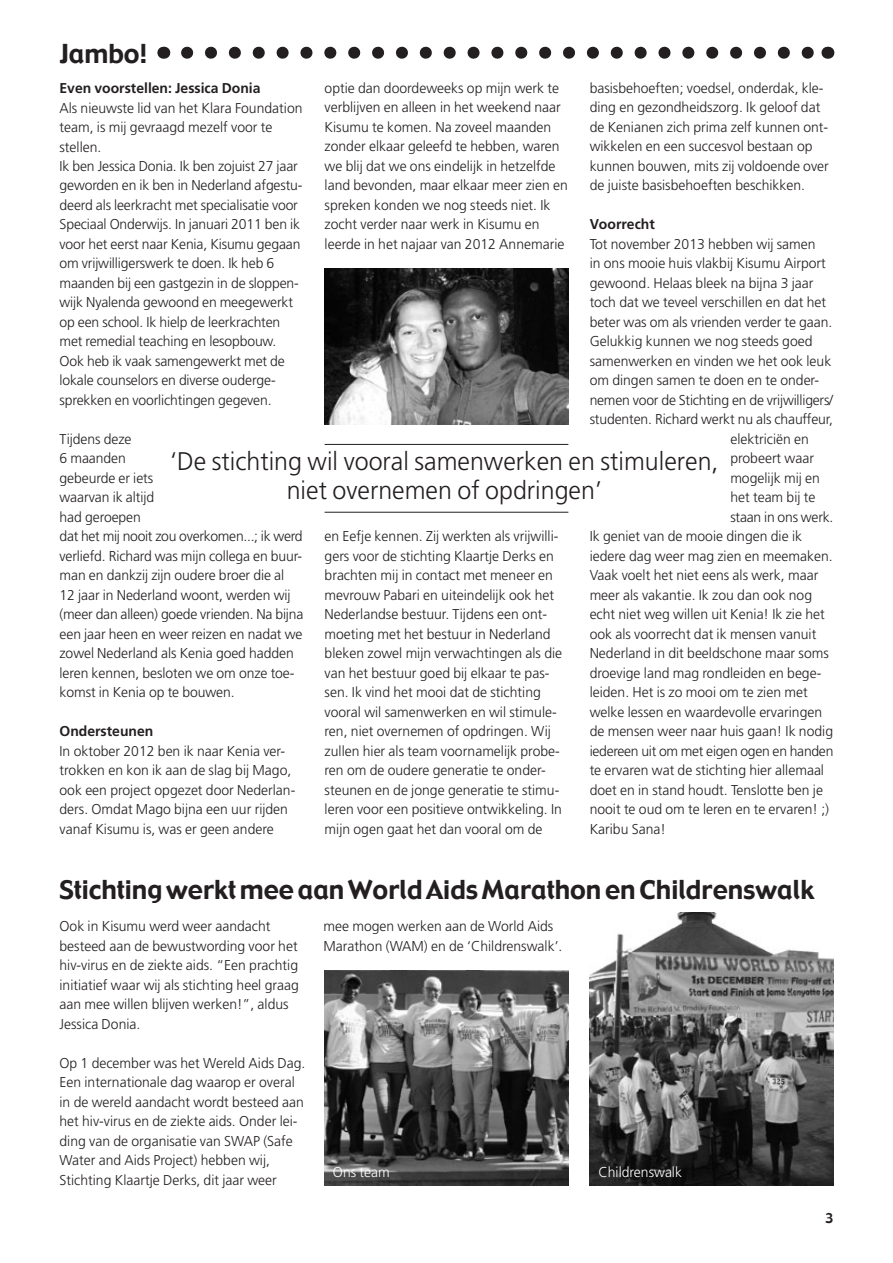
<style>
.page{position:relative;width:893px;height:1263px;background:#fff}
.page>*{position:absolute;margin:0;border:0;box-sizing:border-box;transform-origin:0 0}
.t1{font:300 25.5px/28.5px "Frutiger";color:#231f20;text-align:center}
.t2{font:25.5px "Gadget";color:#231f20}
.t3{font:300 14.25px/19.5px "Frutiger";color:#231f20}
.t4{font:700 14.25px "Frutiger";color:#231f20}
.t5{font:300 14.25px "Frutiger";letter-spacing:-.02em;color:#231f20}
.t6{font:300 14.25px "Frutiger";color:#fff}
.t7{font:13.5px "Gadget";color:#231f20}
</style>
<div class="page">
<img style="left:325px;top:971px;width:243px;height:214px">
<img style="left:590px;top:912px;width:243px;height:273px">
<svg style="left:187px;top:47px;width:627px;height:12px"></svg>
<svg style="left:163px;top:47px;width:1px;height:12px"></svg>
<svg style="left:827px;top:47px;width:1px;height:12px"></svg>
<img style="left:325px;top:268px;width:243px;height:156px">
<hr style="left:325px;top:444px;width:243px;height:1px;background:#231f20">
<hr style="left:325px;top:512px;width:243px;height:1px;background:#231f20">
<h1 class="t2" style="left:60px;top:37px;width:90px">Jambo!</h1>
<p class="t3" style="left:590px;top:78px;width:241px">basisbehoeften; voedsel, onderdak, kle&shy;ding en gezondheidszorg. Ik geloof dat de Kenianen zich prima zelf kunnen ont&shy;wikkelen en een succesvol bestaan op kunnen bouwen, mits zij voldoende over de juiste basisbehoeften beschikken.</p>
<p class="t4" style="left:590px;top:216px;width:67px">Voorrecht</p>
<p class="t3" style="left:590px;top:234px;width:228px">Tot november 2013 hebben wij samen</p>
<p class="t3" style="left:590px;top:254px;width:238px">in ons mooie huis vlakbij Kisumu Airport</p>
<p class="t3" style="left:590px;top:273px;width:225px">gewoond. Helaas bleek na bijna 3 jaar</p>
<p class="t3" style="left:590px;top:293px;width:238px">toch dat we teveel verschillen en dat het</p>
<p class="t3" style="left:590px;top:312px;width:244px">beter was om als vrienden verder te gaan.</p>
<p class="t3" style="left:590px;top:332px;width:224px">Gelukkig kunnen we nog steeds goed</p>
<p class="t3" style="left:590px;top:351px;width:243px">samenwerken en vinden we het ook leuk</p>
<p class="t3" style="left:590px;top:371px;width:231px">om dingen samen te doen en te onder-</p>
<p class="t3" style="left:590px;top:390px;width:245px">nemen voor de Stichting en de vrijwilligers/</p>
<p class="t3" style="left:590px;top:410px;width:245px">studenten. Richard werkt nu als chauffeur,</p>
<p class="t3" style="left:730px;top:429px;width:80px">elektriciën en</p>
<p class="t3" style="left:730px;top:449px;width:85px">probeert waar</p>
<p class="t3" style="left:730px;top:468px;width:91px">mogelijk mij en</p>
<p class="t3" style="left:730px;top:488px;width:87px">het team bij te</p>
<p class="t3" style="left:730px;top:507px;width:105px">staan in ons werk.</p>
<p class="t3" style="left:590px;top:527px;width:214px">Ik geniet van de mooie dingen die ik</p>
<p class="t3" style="left:590px;top:546px;width:244px">iedere dag weer mag zien en meemaken.</p>
<p class="t3" style="left:590px;top:566px;width:230px">Vaak voelt het niet eens als werk, maar</p>
<p class="t3" style="left:590px;top:585px;width:224px">meer als vakantie. Ik zou dan ook nog</p>
<p class="t3" style="left:590px;top:605px;width:237px">echt niet weg willen uit Kenia! Ik zie het</p>
<p class="t3" style="left:590px;top:624px;width:228px">ook als voorrecht dat ik mensen vanuit</p>
<p class="t3" style="left:590px;top:644px;width:241px">Nederland in dit beeldschone maar soms</p>
<p class="t3" style="left:590px;top:663px;width:233px">droevige land mag rondleiden en bege-</p>
<p class="t3" style="left:590px;top:683px;width:219px">leiden. Het is zo mooi om te zien met</p>
<p class="t3" style="left:590px;top:702px;width:234px">welke lessen en waardevolle ervaringen</p>
<p class="t3" style="left:590px;top:722px;width:245px">de mensen weer naar huis gaan! Ik nodig</p>
<p class="t5" style="left:590px;top:742px;width:245px">iedereen uit om met eigen ogen en handen</p>
<p class="t3" style="left:590px;top:760px;width:236px">te ervaren wat de stichting hier allemaal</p>
<p class="t3" style="left:590px;top:780px;width:235px">doet en in stand houdt. Tenslotte ben je</p>
<p class="t3" style="left:590px;top:799px;width:241px">nooit te oud om te leren en te ervaren! ;)</p>
<p class="t3" style="left:590px;top:819px;width:78px">Karibu Sana!</p>
<p class="t3" style="left:325px;top:78px;width:245px">optie dan doordeweeks op mijn werk te verblijven en alleen in het weekend naar Kisumu te komen. Na zoveel maanden zonder elkaar geleefd te hebben, waren we blij dat we ons eindelijk in hetzelfde land bevonden, maar elkaar meer zien en spreken konden we nog steeds niet. Ik zocht verder naar werk in Kisumu en leerde in het najaar van 2012 Annemarie</p>
<p class="t4" style="left:60px;top:80px;width:202px">Even voorstellen: Jessica Donia</p>
<p class="t3" style="left:60px;top:98px;width:245px">Als nieuwste lid van het Klara Foundation team, is mij gevraagd mezelf voor te stellen.<br>Ik ben Jessica Donia. Ik ben zojuist 27 jaar geworden en ik ben in Nederland afgestu&shy;deerd als leerkracht met specialisatie voor Speciaal Onderwijs. In januari 2011 ben ik voor het eerst naar Kenia, Kisumu gegaan om vrijwilligerswerk te doen. Ik heb 6 maanden bij een gastgezin in de sloppen&shy;wijk Nyalenda gewoond en meegewerkt op een school. Ik hielp de leerkrachten met remedial teaching en lesopbouw.<br>Ook heb ik vaak samengewerkt met de lokale counselors en diverse ouderge&shy;sprekken en voorlichtingen gegeven.</p>
<p class="t3" style="left:60px;top:429px;width:245px">Tijdens deze<br>6 maanden<br>gebeurde er iets<br>waarvan ik altijd<br>had geroepen<br>dat het mij nooit zou overkomen...; ik werd verliefd. Richard was mijn collega en buur&shy;man en dankzij zijn oudere broer die al<br>12 jaar in Nederland woont, werden wij (meer dan alleen) goede vrienden. Na bijna een jaar heen en weer reizen en nadat we zowel Nederland als Kenia goed hadden leren kennen, besloten we om onze toe&shy;komst in Kenia op te bouwen.</p>
<p class="t4" style="left:60px;top:723px;width:95px">Ondersteunen</p>
<p class="t3" style="left:60px;top:741px;width:237px">In oktober 2012 ben ik naar Kenia ver&shy;trokken en kon ik aan de slag bij Mago, ook een project opgezet door Nederlan&shy;ders. Omdat Mago bijna een uur rijden vanaf Kisumu is, was er geen andere</p>
<h1 class="t1" style="left:170px;top:448px;width:550px">‘De stichting wil vooral samenwerken en stimuleren, niet overnemen of opdringen’</h1>
<p class="t3" style="left:325px;top:527px;width:239px">en Eefje kennen. Zij werkten als vrijwilli&shy;gers voor de stichting Klaartje Derks en brachten mij in contact met meneer en mevrouw Pabari en uiteindelijk ook het Nederlandse bestuur. Tijdens een ont&shy;moeting met het bestuur in Nederland bleken zowel mijn verwachtingen als die van het bestuur goed bij elkaar te pas&shy;sen. Ik vind het mooi dat de stichting vooral wil samenwerken en wil stimule&shy;ren, niet overnemen of opdringen. Wij zullen hier als team voornamelijk probe&shy;ren om de oudere generatie te onder&shy;steunen en de jonge generatie te stimu&shy;leren voor een positieve ontwikkeling. In mijn ogen gaat het dan vooral om de</p>
<h1 class="t2" style="left:60px;top:873px;width:756px">Stichting werkt mee aan World Aids Marathon en Childrenswalk</h1>
<p class="t3" style="left:60px;top:916px;width:241px">Ook in Kisumu werd weer aandacht besteed aan de bewustwording voor het hiv-virus en de ziekte aids. “Een prachtig initiatief waar wij als stichting heel graag aan mee willen blijven werken!”, aldus Jessica Donia.</p>
<p class="t3" style="left:60px;top:1053px;width:247px">Op 1 december was het Wereld Aids Dag.<br>Een internationale dag waarop er overal in de wereld aandacht wordt besteed aan het hiv-virus en de ziekte aids. Onder lei&shy;ding van de organisatie van SWAP (Safe Water and Aids Project) hebben wij, Stichting Klaartje Derks, dit jaar weer</p>
<p class="t3" style="left:323px;top:916px;width:240px">mee mogen werken aan de World Aids<br>Marathon (WAM) en de ‘Childrenswalk’.</p>
<p class="t6" style="left:333px;top:1164px;width:58px">Ons team</p>
<p class="t6" style="left:598px;top:1164px;width:85px">Childrenswalk</p>
<p class="t7" style="left:825px;top:1209px;width:10px">3</p>
</div>
